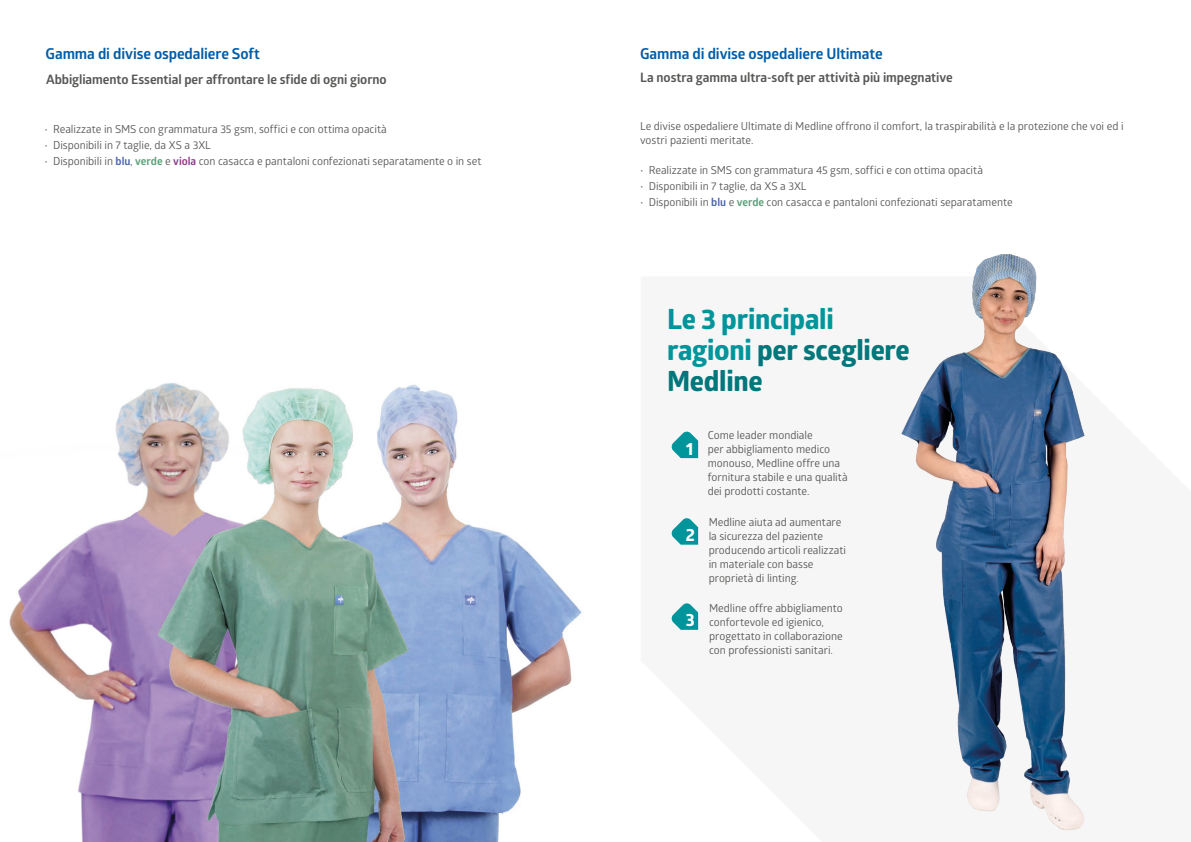
<style>
.page{position:relative;width:1191px;height:842px;background:#fff}
.page>*{position:absolute;margin:0;border:0;box-sizing:border-box;transform-origin:0 0}
.t1{font:700 28px/31px "Globerx";letter-spacing:-.01em;color:#00949b}
.t2{font:700 17.5px "Globerx";color:#fff;scale:.96 1}
.t3{font:700 15px "Glober";letter-spacing:-.005em;color:#005da9}
.t4{font:700 13px "Glober";letter-spacing:-.005em;color:#575756}
.t5{font:11px/14px "Glober";letter-spacing:-.005em;color:#575756}
.s1{font-weight:700;color:#4c68aa}
.s2{font-weight:700;color:#5d9e79}
.s3{font-weight:700;color:#923c8f}
.s4{color:#00777b}
</style>
<div class="page">
<svg style="left:671px;top:431px;width:27px;height:27px"></svg>
<svg style="left:671px;top:518px;width:27px;height:27px"></svg>
<svg style="left:671px;top:603px;width:27px;height:27px"></svg>
<img style="left:901px;top:254px;width:184px;height:577px">
<img style="left:9px;top:383px;width:573px;height:459px">
<p class="t3" style="left:46px;top:43px;width:216px">Gamma di divise ospedaliere Soft</p>
<p class="t3" style="left:640px;top:43px;width:244px">Gamma di divise ospedaliere Ultimate</p>
<p class="t4" style="left:46px;top:70px;width:342px">Abbigliamento Essential per affrontare le sfide di ogni giorno</p>
<p class="t4" style="left:640px;top:68px;width:314px">La nostra gamma ultra-soft per attività più impegnative</p>
<p class="t5" style="left:45px;top:122px;width:344px">• Realizzate in SMS con grammatura 35 gsm, soffici e con ottima opacità</p>
<p class="t5" style="left:45px;top:138px;width:168px">• Disponibili in 7 taglie, da XS a 3XL</p>
<p class="t5" style="left:45px;top:154px;width:438px">• Disponibili in <span class="s1">blu</span>, <span class="s2">verde</span> e <span class="s3">viola</span> con casacca e pantaloni confezionati separatamente o in set</p>
<p class="t5" style="left:640px;top:118px;width:485px">Le divise ospedaliere Ultimate di Medline offrono il comfort, la traspirabilità e la protezione che voi ed i vostri pazienti meritate.</p>
<p class="t5" style="left:640px;top:163px;width:344px">• Realizzate in SMS con grammatura 45 gsm, soffici e con ottima opacità</p>
<p class="t5" style="left:640px;top:179px;width:168px">• Disponibili in 7 taglie, da XS a 3XL</p>
<p class="t5" style="left:640px;top:195px;width:374px">• Disponibili in <span class="s1">blu</span> e <span class="s2">verde</span> con casacca e pantaloni confezionati separatamente</p>
<p class="t1" style="left:667px;top:303px;width:244px">Le 3 principali ragioni <span class="s4">per scegliere<br>Medline</span></p>
<p class="t5" style="left:707px;top:428px;width:142px">Come leader mondiale<br>per abbigliamento medico monouso, Medline offre una fornitura stabile e una qualità dei prodotti costante.</p>
<p class="t2" style="left:686px;top:436px;width:9px">1</p>
<p class="t2" style="left:686px;top:522px;width:11px">2</p>
<p class="t2" style="left:686px;top:607px;width:11px">3</p>
<p class="t5" style="left:708px;top:514px;width:139px">Medline aiuta ad aumentare la sicurezza del paziente producendo articoli realizzati in materiale con basse proprietà di linting.</p>
<p class="t5" style="left:709px;top:601px;width:135px">Medline offre abbigliamento confortevole ed igienico, progettato in collaborazione con professionisti sanitari.</p>
</div>
